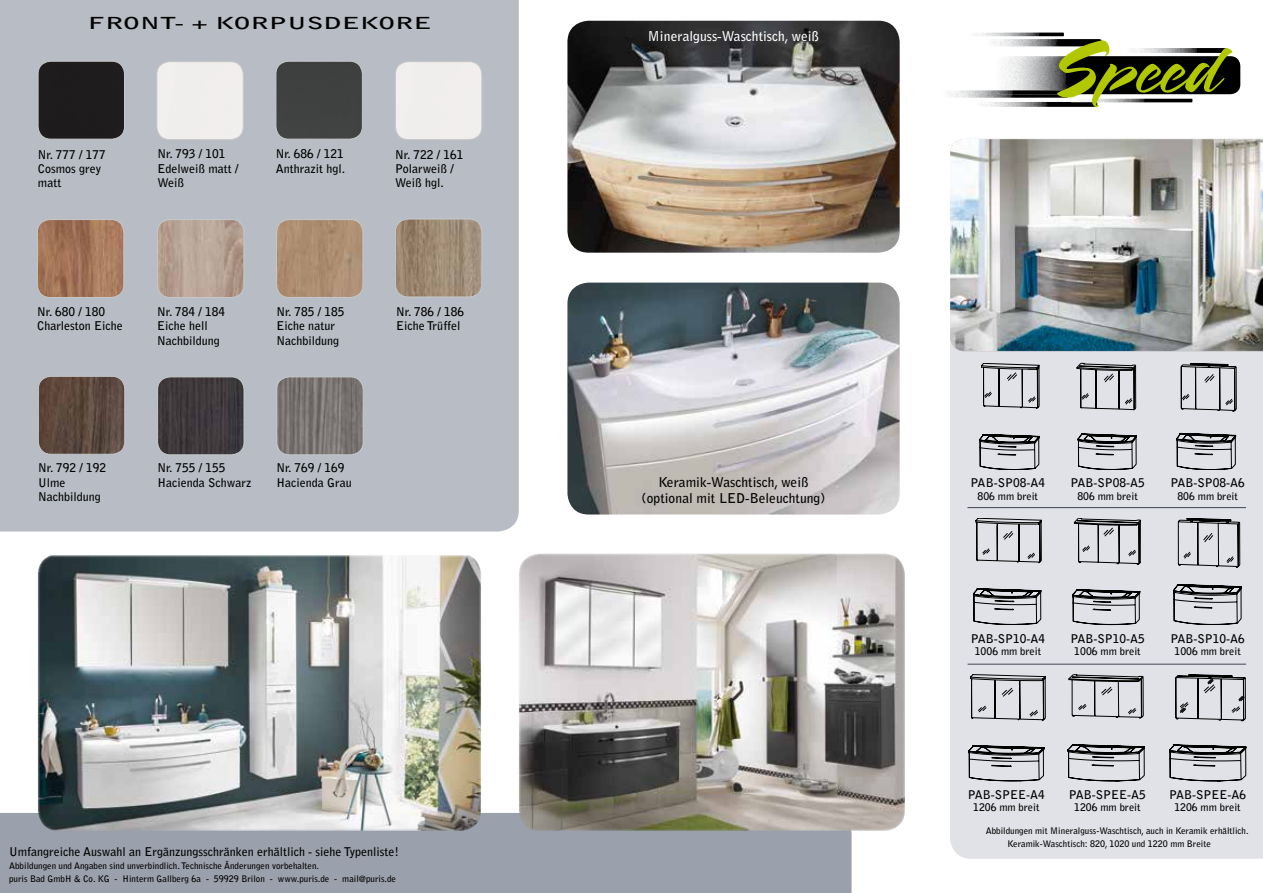
<style>
.page{position:relative;width:1263px;height:893px;background:#fff}
.page>*{position:absolute;margin:0;border:0;box-sizing:border-box;transform-origin:0 0}
.t1{font:700 16.5px "Bell Gothic Std";color:#000;scale:1.66 1}
.t2{font:700 13.5px/16.2px "Bell Gothic Std";color:#000;text-align:center}
.t3{font:700 13.5px "Bell Gothic Std";color:#fff}
.t4{font:700 12px/14.4px "Bell Gothic Std";color:#000}
.t5{font:700 10.5px "Bell Gothic Std";color:#000}
.t6{font:700 9px "Bell Gothic Std";color:#000}
</style>
<div class="page">
<div style="left:950px;top:352px;width:313px;height:507px;background:#e0e2e7"></div>
<div style="left:0;top:813px;width:851px;height:80px;background:#9ba1ac"></div>
<div style="left:0;top:0;width:519px;height:531px;background:#b8bdc5"></div>
<div style="left:395px;top:62px;width:87px;height:78px;background:#f0eeed"></div>
<div style="left:395px;top:61px;width:87px;height:79px;border:1px solid #c6c7c8;border-radius:13px"></div>
<div style="left:276px;top:61px;width:86px;height:78px;background:#3f4141"></div>
<div style="left:276px;top:61px;width:87px;height:78px;border:1px solid #c6c7c8;border-radius:13px"></div>
<img style="left:157px;top:220px;width:87px;height:77px">
<div style="left:157px;top:219px;width:87px;height:79px;border:1px solid #c6c7c8;border-radius:13px"></div>
<img style="left:395px;top:219px;width:87px;height:78px">
<div style="left:395px;top:219px;width:87px;height:78px;border:1px solid #c6c7c8;border-radius:13px"></div>
<img style="left:567px;top:21px;width:333px;height:232px">
<img style="left:37px;top:220px;width:87px;height:77px">
<div style="left:37px;top:219px;width:87px;height:79px;border:1px solid #c6c7c8;border-radius:13px"></div>
<div style="left:949px;top:138px;width:314px;height:214px;background:#000;opacity:.75"></div>
<div style="left:38px;top:553px;width:444px;height:279px;background:#000;opacity:.75"></div>
<img style="left:567px;top:283px;width:333px;height:231px">
<img style="left:1001px;top:56px;width:239px;height:38px">
<img style="left:949px;top:90px;width:108px;height:8px">
<img style="left:995px;top:90px;width:62px;height:4px">
<img style="left:992px;top:39px;width:110px;height:7px">
<img style="left:981px;top:102px;width:76px;height:5px">
<img style="left:973px;top:33px;width:91px;height:3px">
<svg style="left:1057px;top:40px;width:175px;height:67px"></svg>
<svg style="left:979px;top:434px;width:60px;height:36px;background:#9e9fa3"></svg>
<svg style="left:981px;top:363px;width:58px;height:46px;background:#b3b4b8"></svg>
<svg style="left:1077px;top:433px;width:60px;height:37px;background:#a0a2a5"></svg>
<svg style="left:1076px;top:363px;width:60px;height:47px;background:#a9abae"></svg>
<svg style="left:973px;top:588px;width:68px;height:37px;background:#9fa1a4"></svg>
<svg style="left:975px;top:518px;width:67px;height:45px;background:#b2b3b7"></svg>
<svg style="left:970px;top:674px;width:75px;height:47px;background:#b8babe"></svg>
<svg style="left:968px;top:745px;width:77px;height:36px;background:#a2a3a7"></svg>
<svg style="left:1067px;top:744px;width:77px;height:37px;background:#a4a5a9"></svg>
<svg style="left:1068px;top:674px;width:76px;height:45px;background:#b4b5b9"></svg>
<svg style="left:1072px;top:589px;width:68px;height:36px;background:#9fa1a4"></svg>
<svg style="left:1074px;top:518px;width:67px;height:47px;background:#afb0b4"></svg>
<hr style="left:967px;top:507px;width:279px;height:1px;background:#3f4652">
<hr style="left:967px;top:664px;width:279px;height:1px;background:#3f4652">
<svg style="left:1176px;top:433px;width:60px;height:37px;background:#9fa0a4"></svg>
<svg style="left:1180px;top:363px;width:57px;height:49px;background:#b1b3b7"></svg>
<svg style="left:1169px;top:744px;width:77px;height:37px;background:#a2a3a7"></svg>
<svg style="left:1175px;top:674px;width:71px;height:47px;background:#afb1b5"></svg>
<svg style="left:1173px;top:584px;width:69px;height:41px;background:#a4a6a9"></svg>
<svg style="left:1177px;top:518px;width:63px;height:50px;background:#b3b5b9"></svg>
<div style="left:38px;top:61px;width:87px;height:78px;background:#1e1c1c"></div>
<div style="left:38px;top:61px;width:87px;height:78px;border:1px solid #c6c7c8;border-radius:13px"></div>
<img style="left:276px;top:220px;width:87px;height:77px">
<div style="left:276px;top:219px;width:87px;height:79px;border:1px solid #c6c7c8;border-radius:13px"></div>
<div style="left:157px;top:62px;width:86px;height:78px;background:#f0eeed"></div>
<div style="left:156px;top:61px;width:88px;height:79px;border:1px solid #c6c7c8;border-radius:13px"></div>
<div style="left:519px;top:552px;width:387px;height:281px;background:#000;opacity:.75"></div>
<img style="left:277px;top:377px;width:86px;height:78px">
<div style="left:276px;top:376px;width:87px;height:79px;border:1px solid #c6c7c8;border-radius:13px"></div>
<img style="left:158px;top:377px;width:86px;height:78px">
<div style="left:157px;top:376px;width:87px;height:79px;border:1px solid #c6c7c8;border-radius:13px"></div>
<img style="left:38px;top:376px;width:87px;height:78px">
<div style="left:38px;top:376px;width:87px;height:79px;border:1px solid #c6c7c8;border-radius:13px"></div>
<h1 class="t1" style="left:88px;top:13px;width:208px">FRONT- + KORPUSDEKORE</h1>
<p class="t4" style="left:38px;top:147px;width:70px">Nr. 777 / 177<br>Cosmos grey matt</p>
<p class="t4" style="left:158px;top:147px;width:83px">Nr. 793 / 101<br>Edelweiß matt /<br>Weiß</p>
<p class="t4" style="left:276px;top:147px;width:71px">Nr. 686 / 121<br>Anthrazit hgl.</p>
<p class="t4" style="left:395px;top:147px;width:70px">Nr. 722 / 161<br>Polarweiß /<br>Weiß hgl.</p>
<p class="t4" style="left:37px;top:304px;width:87px">Nr. 680 / 180<br>Charleston Eiche</p>
<p class="t4" style="left:157px;top:304px;width:70px">Nr. 784 / 184<br>Eiche hell<br>Nachbildung</p>
<p class="t4" style="left:396px;top:304px;width:70px">Nr. 786 / 186<br>Eiche Trüffel</p>
<p class="t4" style="left:276px;top:304px;width:70px">Nr. 785 / 185<br>Eiche natur<br>Nachbildung</p>
<p class="t4" style="left:38px;top:461px;width:70px">Nr. 792 / 192<br>Ulme<br>Nachbildung</p>
<p class="t4" style="left:157px;top:461px;width:95px">Nr. 755 / 155<br>Hacienda Schwarz</p>
<p class="t4" style="left:276px;top:461px;width:77px">Nr. 769 / 169<br>Hacienda Grau</p>
<p class="t4" style="left:9px;top:844px;width:391px">Umfangreiche Auswahl an Ergänzungsschränken erhältlich - siehe Typenliste!</p>
<p class="t6" style="left:9px;top:873px;width:388px">puris Bad GmbH &amp; Co. KG - Hinterm Gallberg 6a - 59929 Brilon - www.puris.de - mail@puris.de</p>
<p class="t6" style="left:9px;top:860px;width:311px">Abbildungen und Angaben sind unverbindlich. Technische Änderungen vorbehalten.</p>
<p class="t3" style="left:648px;top:28px;width:173px">Mineralguss-Waschtisch, weiß</p>
<p class="t2" style="left:641px;top:474px;width:185px">Keramik-Waschtisch, weiß (optional mit LED-Beleuchtung)</p>
<p class="t4" style="left:970px;top:476px;width:76px">PAB-SP08-A4</p>
<p class="t5" style="left:977px;top:490px;width:62px">806 mm breit</p>
<p class="t4" style="left:1070px;top:476px;width:76px">PAB-SP08-A5</p>
<p class="t5" style="left:1077px;top:490px;width:62px">806 mm breit</p>
<p class="t4" style="left:1170px;top:476px;width:76px">PAB-SP08-A6</p>
<p class="t5" style="left:1177px;top:490px;width:62px">806 mm breit</p>
<p class="t4" style="left:971px;top:631px;width:76px">PAB-SP10-A4</p>
<p class="t5" style="left:975px;top:645px;width:68px">1006 mm breit</p>
<p class="t4" style="left:1070px;top:631px;width:76px">PAB-SP10-A5</p>
<p class="t5" style="left:1074px;top:645px;width:68px">1006 mm breit</p>
<p class="t4" style="left:1170px;top:631px;width:76px">PAB-SP10-A6</p>
<p class="t5" style="left:1174px;top:645px;width:68px">1006 mm breit</p>
<p class="t4" style="left:968px;top:787px;width:79px">PAB-SPEE-A4</p>
<p class="t5" style="left:973px;top:801px;width:68px">1206 mm breit</p>
<p class="t4" style="left:1069px;top:787px;width:79px">PAB-SPEE-A5</p>
<p class="t5" style="left:1074px;top:801px;width:68px">1206 mm breit</p>
<p class="t4" style="left:1169px;top:787px;width:78px">PAB-SPEE-A6</p>
<p class="t5" style="left:1174px;top:801px;width:68px">1206 mm breit</p>
<p class="t6" style="left:986px;top:825px;width:264px">Abbildungen mit Mineralguss-Waschtisch, auch in Keramik erhältlich.</p>
<p class="t6" style="left:1007px;top:838px;width:205px">Keramik-Waschtisch: 820, 1020 und 1220 mm Breite</p>
</div>
